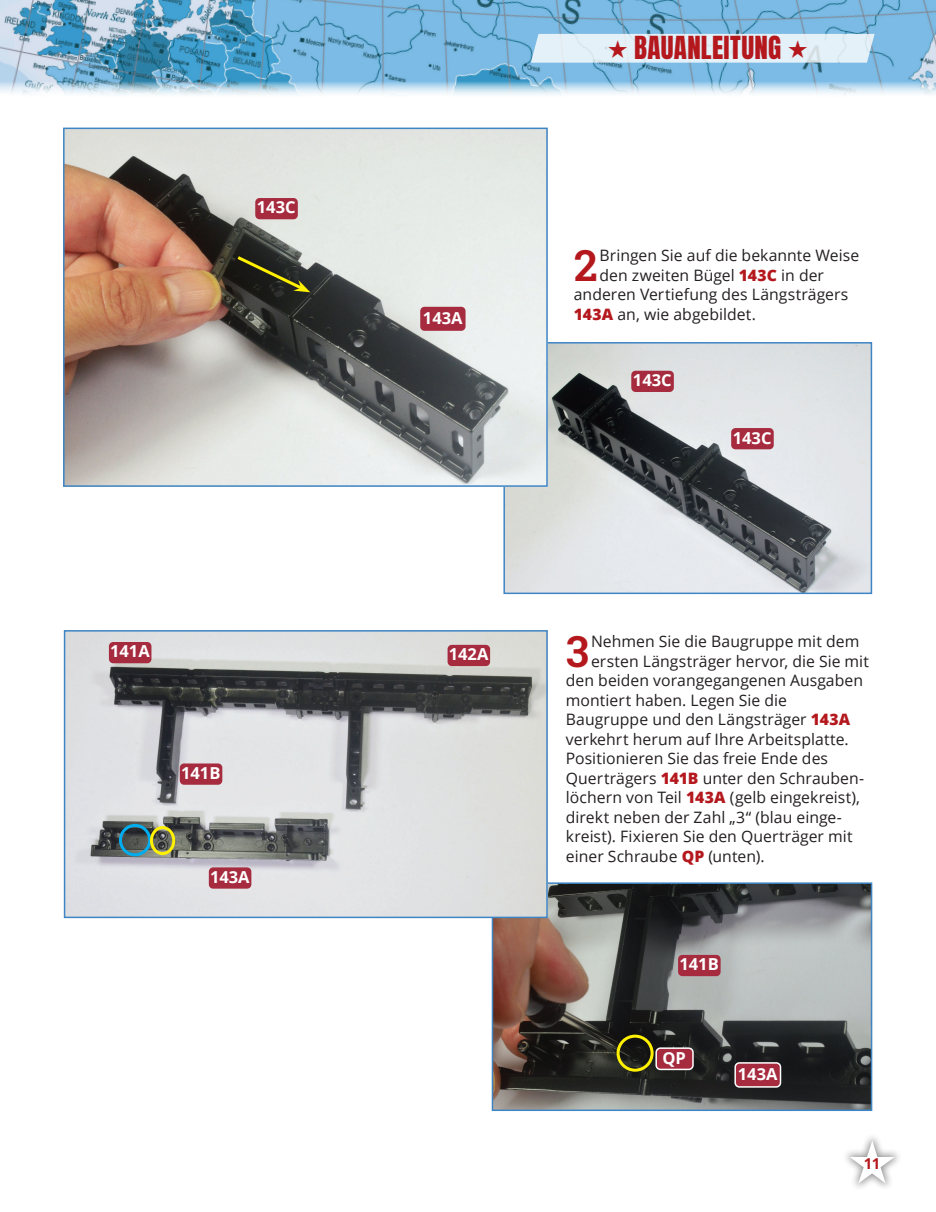
<style>
.page{position:relative;width:936px;height:1212px;background:#fff}
.page>*{position:absolute;margin:0;border:0;box-sizing:border-box;transform-origin:0 0}
.t1{font:600 43.2px "Roboto Slab";color:#b4181d}
.t2{font:27px "Anton";letter-spacing:.01em;color:#b4181d}
.t3{font:700 16.5px "Open Sans";color:#fff}
.t4{font:15.75px "Open Sans";letter-spacing:.005em;color:#231f20}
.t5{font:700 15px "Open Sans";color:#b4181d}
.s1{font-weight:800;color:#b4181d}
.s2{color:#fff}
</style>
<div class="page">
<div style="left:841px;top:1132px;width:61px;height:60px;background:#231f20;opacity:.5"></div>
<img style="left:0;top:0;width:935px;height:95px">
<img style="left:506px;top:345px;width:363px;height:246px">
<div style="left:503px;top:342px;width:369px;height:252px;border:2px solid #3e85c5"></div>
<img style="left:66px;top:131px;width:478px;height:353px">
<div style="left:63px;top:128px;width:484px;height:359px;border:2px solid #3e85c5"></div>
<div style="left:255px;top:198px;width:43px;height:21px;background:#a62b3e;border-radius:4px"></div>
<div style="left:420px;top:307px;width:45px;height:24px;background:#a62b3e;border-radius:4px"></div>
<img style="left:494px;top:885px;width:375px;height:223px">
<div style="left:491px;top:882px;width:381px;height:229px;border:2px solid #3e85c5"></div>
<img style="left:67px;top:633px;width:477px;height:282px">
<div style="left:64px;top:630px;width:483px;height:288px;border:2px solid #3e85c5"></div>
<div style="left:119px;top:824px;width:32px;height:32px;border:3px solid #00aeef;border-radius:50%"></div>
<div style="left:150px;top:826px;width:25px;height:29px;border:3px solid #fff101;border-radius:50%"></div>
<div style="left:678px;top:955px;width:42px;height:21px;background:#a62b3e;border-radius:4px"></div>
<div style="left:735px;top:1063px;width:45px;height:24px;background:#a62b3e;border-radius:4px"></div>
<div style="left:734px;top:1062px;width:47px;height:26px;border:2px solid #fff;border-radius:4px"></div>
<svg style="left:234px;top:254px;width:76px;height:38px;background:#404028"></svg>
<div style="left:616px;top:1034px;width:37px;height:38px;border:3px solid #fff101;border-radius:50%"></div>
<div style="left:109px;top:642px;width:42px;height:21px;background:#a62b3e;border-radius:4px"></div>
<div style="left:447px;top:645px;width:43px;height:21px;background:#a62b3e;border-radius:4px"></div>
<div style="left:180px;top:763px;width:42px;height:22px;background:#a62b3e;border-radius:4px"></div>
<div style="left:209px;top:867px;width:42px;height:22px;background:#a62b3e;border-radius:4px"></div>
<div style="left:656px;top:1048px;width:37px;height:21px;background:#a62b3e;border-radius:4px"></div>
<div style="left:655px;top:1047px;width:38px;height:23px;border:2px solid #fff;border-radius:4px"></div>
<div style="left:731px;top:428px;width:42px;height:21px;background:#a62b3e;border-radius:4px"></div>
<div style="left:631px;top:371px;width:42px;height:21px;background:#a62b3e;border-radius:4px"></div>
<svg style="left:530px;top:34px;width:344px;height:29px;background:#deedf6"></svg>
<p class="t3" style="left:257px;top:196px;width:40px">143C</p>
<p class="t3" style="left:423px;top:306px;width:41px">143A</p>
<p class="t3" style="left:110px;top:640px;width:41px">141A</p>
<p class="t3" style="left:448px;top:643px;width:41px">142A</p>
<p class="t3" style="left:181px;top:761px;width:41px">141B</p>
<p class="t3" style="left:210px;top:865px;width:41px">143A</p>
<h2 class="t2" style="left:607px;top:34px;width:201px">• BAUANLEITUNG •</h2>
<h1 class="t1" style="left:573px;top:235px;width:25px">2</h1>
<p class="t4" style="left:599px;top:245px;width:261px">Bringen Sie auf die bekannte Weise</p>
<p class="t4" style="left:599px;top:264px;width:226px">den zweiten Bügel <span class="s1">143C</span> in der</p>
<p class="t4" style="left:573px;top:284px;width:276px">anderen Vertiefung des Längsträgers</p>
<p class="t4" style="left:573px;top:303px;width:184px"><span class="s1">143A</span> an, wie abgebildet.</p>
<p class="t3" style="left:633px;top:368px;width:40px">143C</p>
<p class="t3" style="left:732px;top:426px;width:40px">143C</p>
<h1 class="t1" style="left:566px;top:621px;width:25px">3</h1>
<p class="t4" style="left:591px;top:631px;width:270px">Nehmen Sie die Baugruppe mit dem</p>
<p class="t4" style="left:591px;top:650px;width:279px">ersten Längsträger hervor, die Sie mit</p>
<p class="t4" style="left:566px;top:670px;width:299px">den beiden vorangegangenen Ausgaben</p>
<p class="t4" style="left:566px;top:689px;width:223px">montiert haben. Legen Sie die</p>
<p class="t4" style="left:566px;top:709px;width:286px">Baugruppe und den Längsträger <span class="s1">143A</span></p>
<p class="t4" style="left:566px;top:728px;width:284px">verkehrt herum auf Ihre Arbeitsplatte.</p>
<p class="t4" style="left:566px;top:748px;width:264px">Positionieren Sie das freie Ende des</p>
<p class="t4" style="left:566px;top:767px;width:300px">Querträgers <span class="s1">141B</span> unter den Schrauben-</p>
<p class="t4" style="left:566px;top:787px;width:296px">löchern von Teil <span class="s1">143A</span> (gelb eingekreist),</p>
<p class="t4" style="left:566px;top:806px;width:277px">direkt neben der Zahl „3“ (blau einge-</p>
<p class="t4" style="left:566px;top:826px;width:288px">kreist). Fixieren Sie den Querträger mit</p>
<p class="t4" style="left:566px;top:845px;width:200px">einer Schraube <span class="s1">QP</span> (unten).</p>
<p class="t3" style="left:679px;top:953px;width:41px">141B</p>
<p class="t3" style="left:662px;top:1046px;width:25px">QP</p>
<p class="t3" style="left:737px;top:1062px;width:41px">143A</p>
<p class="t5" style="left:847px;top:1153px;width:50px"><span class="s2">•</span>1 1</p>
</div>
